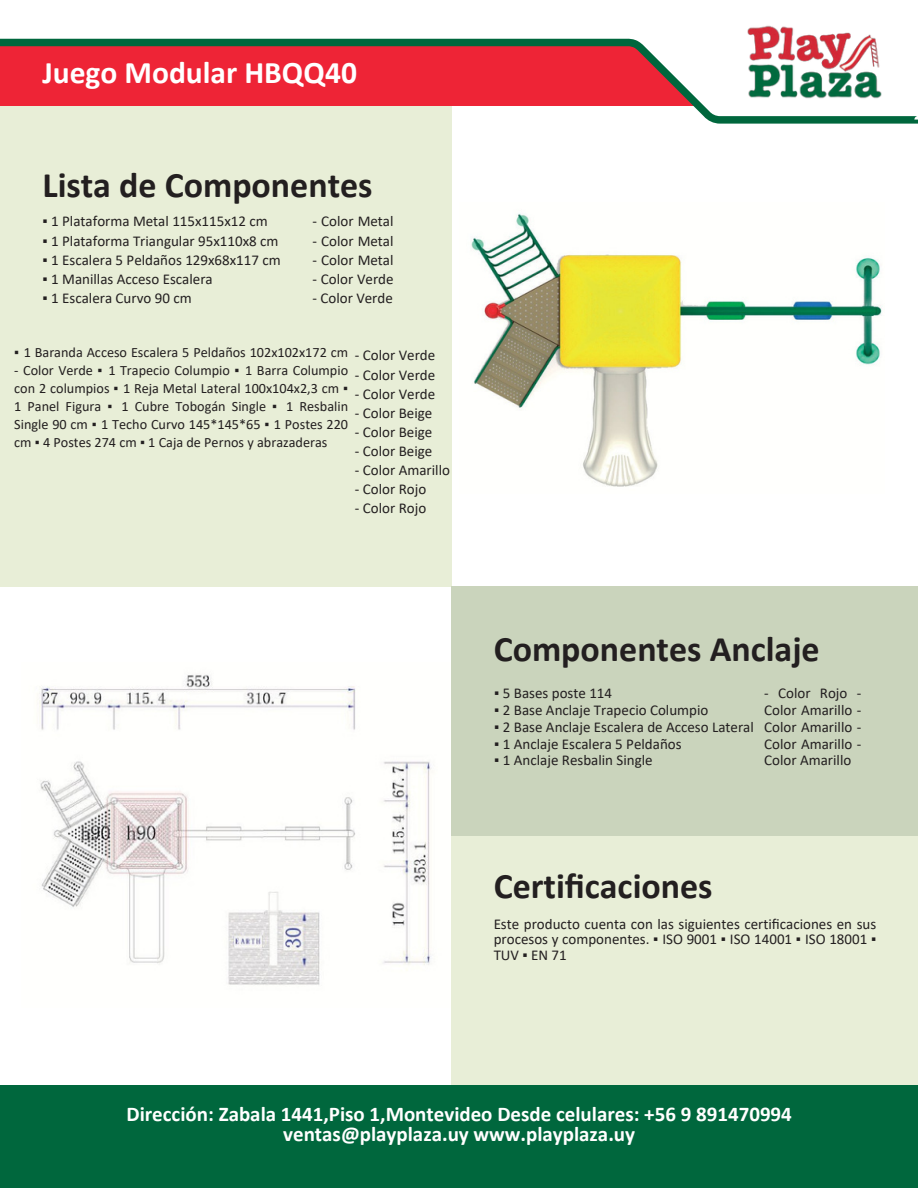
<style>
.page{position:relative;width:918px;height:1188px;background:#fff}
.page>*{position:absolute;margin:0;border:0;box-sizing:border-box;transform-origin:0 0}
.t1{font:700 36px "Calibri";color:#231f20}
.t2{font:700 31.5px "Calibri";color:#fff}
.t3{font:700 21px/20.2px "Calibri";color:#fff;text-align:center}
.t4{font:15px/16.8px "Calibri";color:#231f20;text-align:justify}
.t5{font:14.25px/18.1px "Calibri";color:#231f20;text-align:justify}
</style>
<div class="page">
<img style="left:37px;top:662px;width:415px;height:346px">
<div style="left:0;top:102px;width:452px;height:484px;background:#e8eed7"></div>
<div style="left:452px;top:836px;width:466px;height:249px;background:#e8eed7"></div>
<div style="left:452px;top:586px;width:466px;height:249px;background:#cad4bc"></div>
<div style="left:0;top:1085px;width:918px;height:103px;background:#00673d"></div>
<svg style="left:0;top:38px;width:631px;height:1px"></svg>
<svg style="left:0;top:39px;width:918px;height:85px;fill:#ee2436"></svg>
<img style="left:731px;top:25px;width:167px;height:76px">
<img style="left:471px;top:213px;width:412px;height:274px">
<p class="t2" style="left:42px;top:60px;width:316px">Juego Modular HBQQ40</p>
<p class="t1" style="left:42px;top:170px;width:332px">Lista de Componentes</p>
<p class="t4" style="left:43px;top:214px;width:227px">▪ 1 Plataforma Metal 115x115x12 cm</p>
<p class="t4" style="left:43px;top:233px;width:238px">▪ 1 Plataforma Triangular 95x110x8 cm</p>
<p class="t4" style="left:43px;top:253px;width:240px">▪ 1 Escalera 5 Peldaños 129x68x117 cm</p>
<p class="t4" style="left:43px;top:272px;width:172px">▪ 1 Manillas Acceso Escalera</p>
<p class="t4" style="left:43px;top:291px;width:151px">▪ 1 Escalera Curvo 90 cm</p>
<p class="t4" style="left:313px;top:214px;width:83px">- Color Metal</p>
<p class="t4" style="left:313px;top:233px;width:83px">- Color Metal</p>
<p class="t4" style="left:313px;top:253px;width:83px">- Color Metal</p>
<p class="t4" style="left:313px;top:272px;width:83px">- Color Verde</p>
<p class="t4" style="left:313px;top:291px;width:82px">- Color Verde</p>
<p class="t5" style="left:14px;top:344px;width:335px">▪ 1 Baranda Acceso Escalera 5 Peldaños 102x102x172 cm</p>
<p class="t5" style="left:14px;top:362px;width:335px">- Color Verde ▪ 1 Trapecio Columpio ▪ 1 Barra Columpio con 2 columpios ▪ 1 Reja Metal Lateral 100x104x2,3 cm ▪ 1 Panel Figura ▪ 1 Cubre Tobogán Single ▪ 1 Resbalin Single 90 cm ▪ 1 Techo Curvo 145*145*65 ▪ 1 Postes 220 cm ▪ 4 Postes 274 cm ▪ 1 Caja de Pernos y abrazaderas</p>
<p class="t4" style="left:355px;top:348px;width:82px">- Color Verde</p>
<p class="t4" style="left:355px;top:367px;width:82px">- Color Verde</p>
<p class="t4" style="left:355px;top:387px;width:82px">- Color Verde</p>
<p class="t4" style="left:355px;top:406px;width:79px">- Color Beige</p>
<p class="t4" style="left:355px;top:425px;width:79px">- Color Beige</p>
<p class="t4" style="left:355px;top:444px;width:79px">- Color Beige</p>
<p class="t4" style="left:355px;top:463px;width:97px">- Color Amarillo</p>
<p class="t4" style="left:355px;top:482px;width:73px">- Color Rojo</p>
<p class="t4" style="left:355px;top:501px;width:73px">- Color Rojo</p>
<h1 class="t1" style="left:494px;top:634px;width:327px">Componentes Anclaje</h1>
<p class="t4" style="left:494px;top:686px;width:119px">▪ 5 Bases poste 114</p>
<p class="t4" style="left:494px;top:703px;width:216px">▪ 2 Base Anclaje Trapecio Columpio</p>
<p class="t4" style="left:494px;top:720px;width:261px">▪ 2 Base Anclaje Escalera de Acceso Lateral</p>
<p class="t4" style="left:494px;top:736px;width:189px">▪ 1 Anclaje Escalera 5 Peldaños</p>
<p class="t4" style="left:494px;top:753px;width:160px">▪ 1 Anclaje Resbalin Single</p>
<p class="t4" style="left:764px;top:686px;width:99px">- Color Rojo - Color Amarillo - Color Amarillo - Color Amarillo - Color Amarillo</p>
<p class="t1" style="left:494px;top:871px;width:220px">Certificaciones</p>
<h1 class="t4" style="left:494px;top:917px;width:384px;line-height:15.8px">Este producto cuenta con las siguientes certificaciones en sus procesos y componentes. ▪ ISO 9001 ▪ ISO 14001 ▪ ISO 18001 ▪ TUV ▪ EN 71</h1>
<h3 class="t3" style="left:126px;top:1106px;width:667px">Dirección: Zabala 1441,Piso 1,Montevideo Desde celulares: +56 9 891470994 ventas@playplaza.uy www.playplaza.uy</h3>
</div>
